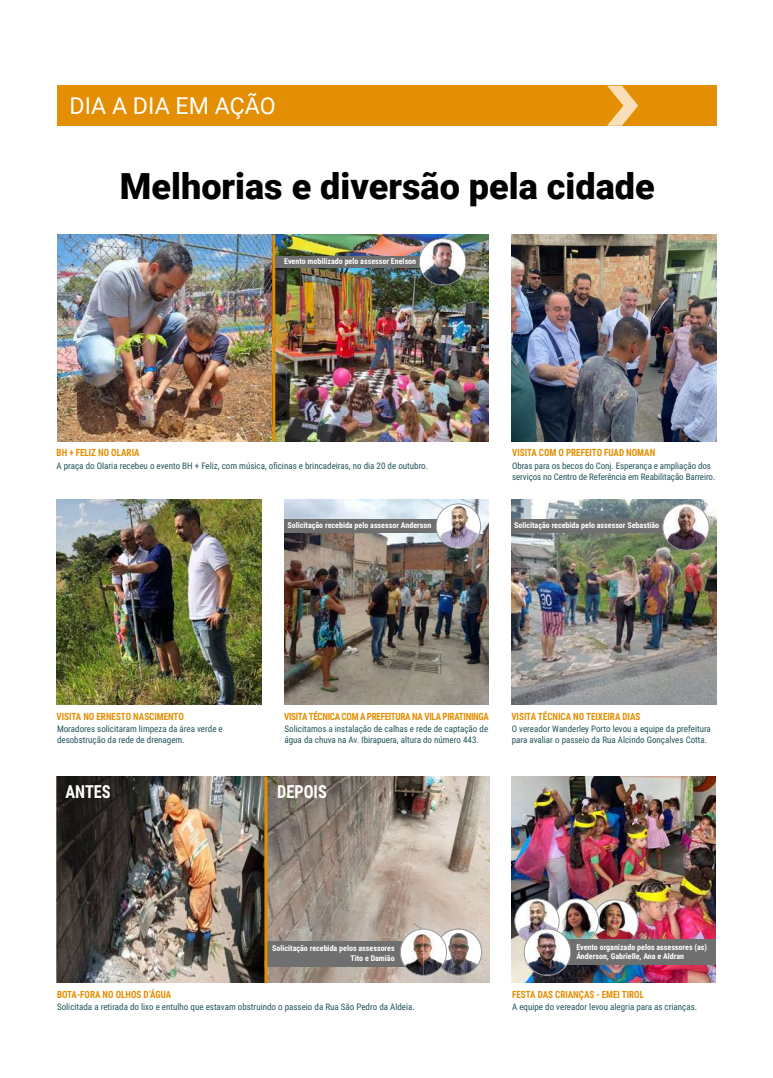
<style>
.page{position:relative;width:773px;height:1078px;background:#fff}
.page>*{position:absolute;margin:0;border:0;box-sizing:border-box;transform-origin:0 0}
.t1{font:900 36px "Roboto";color:#000}
.t2{font:23.2px "Roboto";color:#fff}
.t3{font:700 18px "Roboto Condensed";color:#fff;scale:.91 1}
.t4{font:700 10px "Roboto Condensed";color:#e48f02;scale:.91 1}
.t5{font:700 10px "Roboto Condensed";letter-spacing:-.03em;color:#e48f02;scale:.91 1}
.t6{font:9px/10.8px "Roboto Condensed";color:#23555b}
.t7{font:700 8px/9.6px "Roboto Condensed";color:#fff;text-align:right}
</style>
<div class="page">
<img style="left:511px;top:776px;width:204px;height:205px">
<div style="left:57px;top:85px;width:659px;height:40px;background:#e48e03"></div>
<svg style="left:607px;top:86px;width:31px;height:40px"></svg>
<img style="left:57px;top:235px;width:432px;height:206px">
<img style="left:511px;top:235px;width:205px;height:206px">
<hr style="left:272px;top:235px;width:3px;height:206px;background:#e48f02">
<img style="left:57px;top:776px;width:432px;height:206px">
<div style="left:275px;top:256px;width:166px;height:12px;background:#706f6f"></div>
<svg style="left:419px;top:238px;width:47px;height:47px"></svg>
<img style="left:420px;top:239px;width:45px;height:45px">
<img style="left:57px;top:499px;width:204px;height:205px">
<img style="left:284px;top:499px;width:205px;height:205px">
<img style="left:511px;top:499px;width:205px;height:205px">
<div style="left:284px;top:519px;width:153px;height:13px;background:#706f6f"></div>
<div style="left:266px;top:941px;width:153px;height:25px;background:#706f6f"></div>
<img style="left:400px;top:928px;width:82px;height:47px">
<div style="left:511px;top:519px;width:152px;height:13px;background:#706f6f"></div>
<svg style="left:435px;top:503px;width:46px;height:45px"></svg>
<img style="left:437px;top:505px;width:41px;height:42px">
<img style="left:662px;top:503px;width:47px;height:47px">
<hr style="left:264px;top:776px;width:3px;height:206px;background:#e48f02">
<div style="left:564px;top:939px;width:151px;height:25px;background:#706f6f"></div>
<img style="left:514px;top:898px;width:124px;height:77px">
<img style="left:525px;top:930px;width:44px;height:44px">
<h2 class="t2" style="left:69px;top:90px;width:208px">DIA A DIA EM AÇÃO</h2>
<h1 class="t1" style="left:120px;top:160px;width:536px">Melhorias e diversão pela cidade</h1>
<p class="t7" style="left:284px;top:256px;width:133px">Evento mobilizado pelo assessor Enelson</p>
<p class="t4" style="left:57px;top:445px;width:93px">BH + FELIZ NO OLARIA</p>
<p class="t4" style="left:512px;top:445px;width:159px">VISITA COM O PREFEITO FUAD NOMAN</p>
<p class="t6" style="left:57px;top:460px;width:373px">A praça do Olaria recebeu o evento BH + Feliz, com música, oficinas e brincadeiras, no dia 20 de outubro.</p>
<p class="t6" style="left:512px;top:460px;width:205px">Obras para os becos do Conj. Esperança e ampliação dos serviços no Centro de Referência em Reabilitação Barreiro.</p>
<p class="t7" style="left:287px;top:519px;width:145px">Solicitação recebida pelo assessor Anderson</p>
<p class="t7" style="left:514px;top:520px;width:146px">Solicitação recebida pelo assessor Sebastião</p>
<p class="t4" style="left:57px;top:709px;width:141px">VISITA NO ERNESTO NASCIMENTO</p>
<p class="t5" style="left:284px;top:709px;width:226px">VISITA TÉCNICA COM A PREFEITURA NA VILA PIRATININGA</p>
<p class="t4" style="left:511px;top:709px;width:143px">VISITA TÉCNICA NO TEIXEIRA DIAS</p>
<p class="t6" style="left:57px;top:722px;width:167px">Moradores solicitaram limpeza da área verde e desobstrução da rede de drenagem.</p>
<p class="t6" style="left:511px;top:722px;width:201px">O vereador Wanderley Porto levou a equipe da prefeitura para avaliar o passeio da Rua Alcindo Gonçalves Cotta.</p>
<p class="t6" style="left:284px;top:722px;width:205px">Solicitamos a instalação de calhas e rede de captação de água da chuva na Av. Ibirapuera, altura do número 443.</p>
<h3 class="t3" style="left:65px;top:779px;width:51px">ANTES</h3>
<h3 class="t3" style="left:277px;top:779px;width:56px">DEPOIS</h3>
<p class="t7" style="left:272px;top:942px;width:124px">Solicitação recebida pelos assessores<br>Tito e Damião</p>
<p class="t4" style="left:57px;top:987px;width:127px">BOTA-FORA NO OLHOS D’ÁGUA</p>
<p class="t6" style="left:57px;top:1000px;width:359px">Solicitada a retirada do lixo e entulho que estavam obstruindo o passeio da Rua São Pedro da Aldeia.</p>
<p class="t7" style="left:576px;top:941px;width:132px;text-align:left">Evento organizado pelos assessores (as)<br>Ánderson, Gabrielle, Ana e Aldran</p>
<p class="t4" style="left:512px;top:987px;width:146px">FESTA DAS CRIANÇAS - EMEI TIROL</p>
<p class="t6" style="left:512px;top:1000px;width:186px">A equipe do vereador levou alegria para as crianças.</p>
</div>
